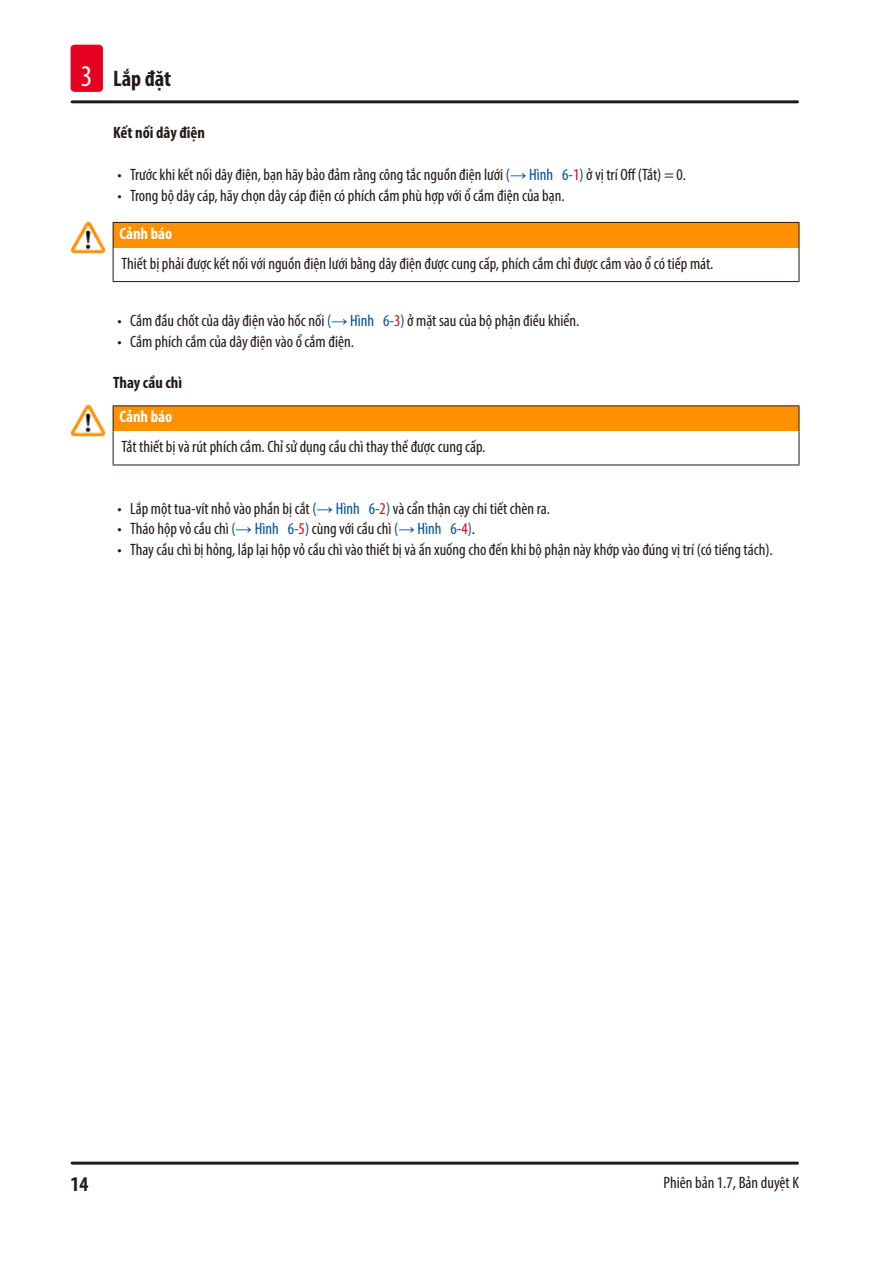
<style>
.page{position:relative;width:893px;height:1263px;background:#fff}
.page>*{position:absolute;margin:0;border:0;box-sizing:border-box;transform-origin:0 0}
.t1{font:700 condensed 22.5px "Myriad Pro";color:#231916}
.t2{font:700 condensed 21px "Myriad Pro";color:#231916}
.Source_of_danger{font:condensed 16.5px "Myriad Pro";color:#231916}
.Subheading{font:700 condensed 16.5px "Myriad Pro";color:#231916}
.Signalword__no_use_a{font:700 condensed 16.5px "Myriad Pro";color:#fff}
.s1{font-weight:400;font-size:30px;color:#fff}
.s2{color:#00509e}
.s3{font-family:"Arial";font-stretch:normal;color:#00509e}
.s4{color:#e60021}
</style>
<div class="page">
<hr style="left:72px;top:1161px;width:725px;height:3px;background:#231916">
<hr style="left:72px;top:100px;width:725px;height:3px;background:#231916">
<div style="left:71px;top:45px;width:32px;height:47px;background:#e60021;border-radius:4px"></div>
<div style="left:113px;top:222px;width:686px;height:26px;background:#ff9000"></div>
<hr style="left:113px;top:248px;width:1px;height:33px;background:#231916">
<hr style="left:799px;top:248px;width:1px;height:33px;background:#231916">
<hr style="left:113px;top:281px;width:686px;height:1px;background:#231916">
<hr style="left:113px;top:222px;width:686px;height:1px;background:#231916">
<svg style="left:113px;top:223px;width:1px;height:25px"></svg>
<svg style="left:799px;top:223px;width:1px;height:25px"></svg>
<img style="left:71px;top:221px;width:34px;height:32px">
<div style="left:113px;top:406px;width:686px;height:25px;background:#ff9000"></div>
<hr style="left:113px;top:431px;width:1px;height:34px;background:#231916">
<hr style="left:799px;top:431px;width:1px;height:34px;background:#231916">
<hr style="left:113px;top:465px;width:686px;height:1px;background:#231916">
<hr style="left:113px;top:405px;width:686px;height:1px;background:#231916">
<svg style="left:113px;top:406px;width:1px;height:25px"></svg>
<svg style="left:799px;top:406px;width:1px;height:25px"></svg>
<img style="left:71px;top:405px;width:34px;height:32px">
<h1 class="t1" style="left:81px;top:65px;width:92px"><span class="s1">3</span> Lắp đặt</h1>
<p class="Subheading" style="left:113px;top:122px;width:93px">Kết nối dây điện</p>
<p class="Source_of_danger" style="left:117px;top:164px;width:570px">• Trước khi kết nối dây điện, bạn hãy bảo đảm rằng công tắc nguồn điện lưới <span class="s2">(</span><span class="s3">→</span> <span class="s2">Hình 6‑</span><span class="s4">1</span><span class="s2">)</span> ở vị trí Off (Tắt) = 0.</p>
<p class="Source_of_danger" style="left:117px;top:185px;width:449px">• Trong bộ dây cáp, hãy chọn dây cáp điện có phích cắm phù hợp với ổ cắm điện của bạn.</p>
<p class="Signalword__no_use_a" style="left:119px;top:223px;width:54px">Cảnh báo</p>
<p class="Source_of_danger" style="left:122px;top:253px;width:593px">Thiết bị phải được kết nối với nguồn điện lưới bằng dây điện được cung cấp, phích cắm chỉ được cắm vào ổ có tiếp mát.</p>
<p class="Source_of_danger" style="left:117px;top:310px;width:464px">• Cắm đầu chốt của dây điện vào hốc nối <span class="s2">(</span><span class="s3">→</span> <span class="s2">Hình 6‑</span><span class="s4">3</span><span class="s2">)</span> ở mặt sau của bộ phận điều khiển.</p>
<p class="Source_of_danger" style="left:117px;top:331px;width:238px">• Cắm phích cắm của dây điện vào ổ cắm điện.</p>
<p class="Subheading" style="left:113px;top:373px;width:70px">Thay cầu chì</p>
<p class="Signalword__no_use_a" style="left:119px;top:407px;width:54px">Cảnh báo</p>
<p class="Source_of_danger" style="left:122px;top:437px;width:365px">Tắt thiết bị và rút phích cắm. Chỉ sử dụng cầu chì thay thế được cung cấp.</p>
<p class="Source_of_danger" style="left:117px;top:498px;width:434px">• Lắp một tua-vít nhỏ vào phần bị cắt <span class="s2">(</span><span class="s3">→</span> <span class="s2">Hình 6‑</span><span class="s4">2</span><span class="s2">)</span> và cẩn thận cạy chi tiết chèn ra.</p>
<p class="Source_of_danger" style="left:117px;top:519px;width:359px">• Tháo hộp vỏ cầu chì <span class="s2">(</span><span class="s3">→</span> <span class="s2">Hình 6‑</span><span class="s4">5</span><span class="s2">)</span> cùng với cầu chì <span class="s2">(</span><span class="s3">→</span> <span class="s2">Hình 6‑</span><span class="s4">4</span><span class="s2">)</span>.</p>
<p class="Source_of_danger" style="left:117px;top:540px;width:657px">• Thay cầu chì bị hỏng, lắp lại hộp vỏ cầu chì vào thiết bị và ấn xuống cho đến khi bộ phận này khớp vào đúng vị trí (có tiếng tách).</p>
<p class="t2" style="left:71px;top:1171px;width:19px">14</p>
<p class="Source_of_danger" style="left:663px;top:1172px;width:137px">Phiên bản 1.7, Bản duyệt K</p>
</div>
